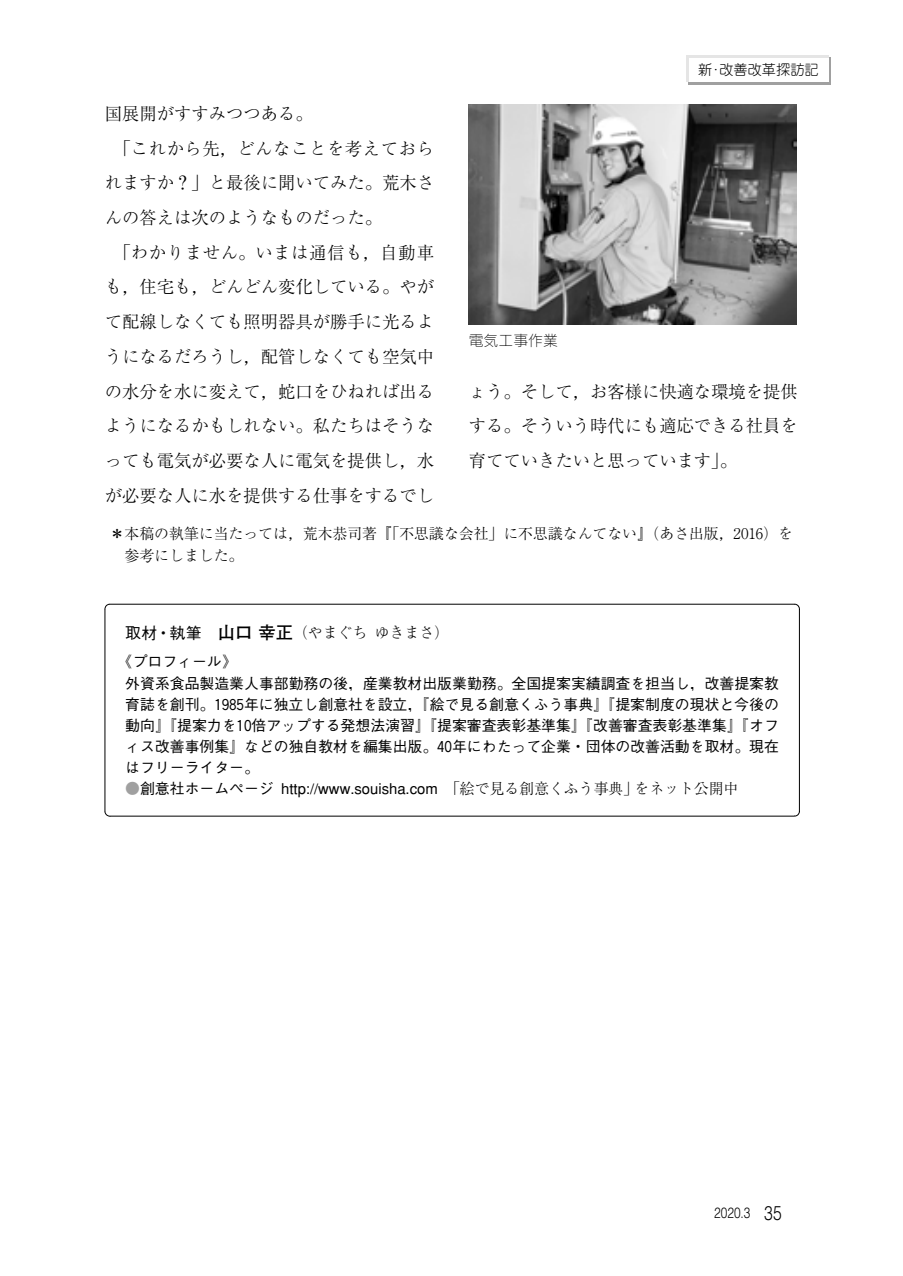
<style>
.page{position:relative;width:903px;height:1276px;background:#fff}
.page>*{position:absolute;margin:0;border:0;box-sizing:border-box;transform-origin:0 0}
.t1{font:300 17.32px/34.6px "Ryumin";color:#000;text-align:justify}
.t2{font:300 17.32px "Ryumin";letter-spacing:.035em;color:#000}
.t3{font:500 14.88px/21.3px "Gothic BBB";color:#000}
.t4{font:300 14.88px/22.4px "Ryumin";color:#000}
.t5{font:300 14.88px "Helvetica";color:#000;scale:.8 1}
.t6{font:14.88px "Rodin CID L";color:#000}
.t7{font:300 14.17px "Jun 101";color:#000}
.s1{font-family:"Gothic BBB";font-weight:500;font-size:16.1px}
.s2{font-family:"Futo Go B101";font-weight:700;font-size:17.32px}
.s3{color:#a0a0a0}
.s4{font-family:"Ryumin";font-weight:300}
.s5{font-size:19.78px}
</style>
<div class="page">
<hr style="left:688px;top:82px;width:143px;height:2px;background:#a0a0a0">
<hr style="left:829px;top:58px;width:2px;height:24px;background:#a0a0a0">
<svg style="left:686px;top:58px;width:2px;height:24px"></svg>
<hr style="left:686px;top:55px;width:143px;height:3px;background:#e5e5e5">
<img style="left:469px;top:105px;width:328px;height:219px">
<svg style="left:104px;top:604px;width:696px;height:213px"></svg>
<p class="t1" style="left:105px;top:98px;width:209px">国展開がすすみつつある。</p>
<p class="t2" style="left:114px;top:142px;width:322px">「これから先，どんなことを考えておら</p>
<p class="t1" style="left:105px;top:168px;width:331px">れますか？」と最後に聞いてみた。荒木さ</p>
<p class="t1" style="left:105px;top:202px;width:279px">んの答えは次のようなものだった。</p>
<p class="t2" style="left:114px;top:246px;width:322px">「わかりません。いまは通信も，自動車</p>
<p class="t1" style="left:105px;top:272px;width:331px">も，住宅も，どんどん変化している。やが</p>
<p class="t1" style="left:105px;top:307px;width:331px">て配線しなくても照明器具が勝手に光るよ</p>
<p class="t1" style="left:105px;top:341px;width:331px">うになるだろうし，配管しなくても空気中</p>
<p class="t1" style="left:105px;top:376px;width:331px">の水分を水に変えて，蛇口をひねれば出る</p>
<p class="t1" style="left:105px;top:411px;width:331px">ようになるかもしれない。私たちはそうな</p>
<p class="t1" style="left:105px;top:445px;width:331px">っても電気が必要な人に電気を提供し，水</p>
<p class="t1" style="left:105px;top:480px;width:331px">が必要な人に水を提供する仕事をするでし</p>
<p class="t6" style="left:469px;top:335px;width:91px">電気工事作業</p>
<p class="t7" style="left:698px;top:65px;width:122px">新・改善改革探訪記</p>
<p class="t1" style="left:469px;top:376px;width:331px">ょう。そして，お客様に快適な環境を提供する。そういう時代にも適応できる社員を育てていきたいと思っています」。</p>
<p class="t4" style="left:125px;top:524px;width:670px;text-indent:-15px">＊本稿の執筆に当たっては，荒木恭司著『「不思議な会社」に不思議なんてない』（あさ出版，２０１６）を参考にしました。</p>
<p class="t4" style="left:125px;top:623px;width:325px"><span class="s1">取材・執筆</span> <span class="s2">山口幸正</span>（やまぐちゆきまさ）</p>
<p class="t3" style="left:125px;top:652px;width:655px;text-indent:-7px">《プロフィール》<br>外資系食品製造業人事部勤務の後，産業教材出版業勤務。全国提案実績調査を担当し，改善提案教育誌を創刊。１９８５年に独立し創意社を設立，『絵で見る創意くふう事典』『提案制度の現状と今後の動向』『提案力を１０倍アップする発想法演習』『提案審査表彰基準集』『改善審査表彰基準集』『オフィス改善事例集』などの独自教材を編集出版。４０年にわたって企業・団体の改善活動を取材。現在はフリーライター。</p>
<p class="t3" style="left:125px;top:780px;width:615px"><span class="s3">●</span>創意社ホームページ http://www.souisha.com <span class="s4">「絵で見る創意くふう事典」をネット公開中</span></p>
<p class="t5" style="left:714px;top:1208px;width:86px">2020.3 <span class="s5">35</span></p>
</div>
